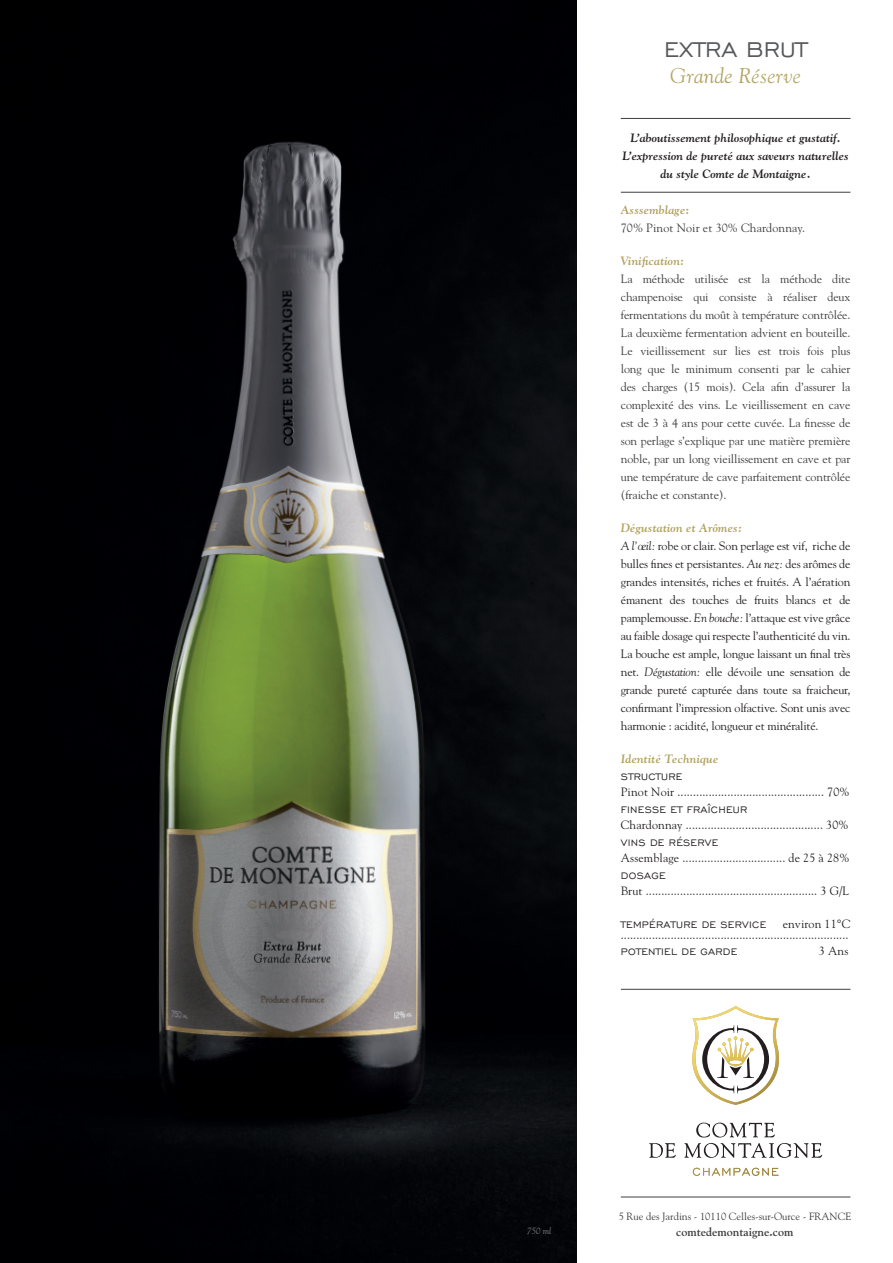
<style>
.page{position:relative;width:893px;height:1263px;background:#fff}
.page>*{position:absolute;margin:0;border:0;box-sizing:border-box;transform-origin:0 0}
.t1{font:27px "Engravers Gothic BT";letter-spacing:.005em;color:#57585a}
.t2{font:italic 21.3px "Goudy Std";letter-spacing:.01em;color:#b8aa6a}
.t3{font:12px/18px "Goudy Std";letter-spacing:.01em;color:#231f20;text-align:justify}
.t4{font:12px/18px "Goudy Std";letter-spacing:-.01em;color:#3e3e3f;text-align:justify}
.t5{font:italic 700 12px/18px "Goudy Std";color:#231f20;text-align:center}
.t6{font:12px "Engravers Gothic BT";letter-spacing:.025em;color:#231f20}
.t7{font:italic 700 12px "Goudy Std";letter-spacing:.01em;color:#b1a25d}
.t8{font:12px "Goudy Std";letter-spacing:.01em;color:#3e3e3f}
.t9{font:700 12px "Goudy Std";color:#3e3e3f}
.t10{font:10.5px "Goudy Std";color:#3e3e3f}
.t11{font:italic 9px "Goudy Std";color:#808285}
.s1{color:#b1a25d}
.s2{font-weight:400;font-style:normal;font-size:18px}
.s3{font-style:italic}
</style>
<div class="page">
<img style="left:0;top:0;width:577px;height:1263px">
<hr style="left:621px;top:118px;width:229px;height:1px;background:#3e3e3f">
<hr style="left:621px;top:192px;width:229px;height:1px;background:#3e3e3f">
<hr style="left:621px;top:989px;width:229px;height:1px;background:#3e3e3f">
<svg style="left:649px;top:1122px;width:173px;height:54px"></svg>
<img style="left:692px;top:1006px;width:87px;height:99px">
<hr style="left:621px;top:1197px;width:229px;height:1px;background:#3e3e3f">
<p class="t1" style="left:664px;top:34px;width:145px">EXTRA BRUT</p>
<p class="t2" style="left:670px;top:63px;width:132px">Gr<span class="s1">ande R</span>éserve</p>
<p class="t5" style="left:623px;top:129px;width:227px">L’aboutissement philosophique et gustatif.<br>L’expression de pureté aux saveurs naturelles</p>
<p class="t5" style="left:660px;top:165px;width:152px">du style Comte de Montaigne<span class="s2">.</span></p>
<p class="t7" style="left:621px;top:202px;width:70px">Asssemblage:</p>
<p class="t8" style="left:621px;top:220px;width:186px">70% Pinot Noir et 30% Chardonnay.</p>
<p class="t7" style="left:621px;top:253px;width:65px">Vinification:</p>
<p class="t4" style="left:621px;top:270px;width:231px">La méthode utilisée est la méthode dite champenoise qui consiste à réaliser deux fermentations du moût à température contrôlée.<br>La deuxième fermentation advient en bouteille.<br>Le vieillissement sur lies est trois fois plus long que le minimum consenti par le cahier des charges (15 mois). Cela afin d’assurer la complexité des vins. Le vieillissement en cave est de 3 à 4 ans pour cette cuvée. La finesse de son perlage s’explique par une matière première noble, par un long vieillissement en cave et par une température de cave parfaitement contrôlée (fraiche et constante).</p>
<p class="t7" style="left:621px;top:520px;width:123px">Dégustation et Arômes:</p>
<p class="t3" style="left:621px;top:537px;width:231px"><span class="s3">A l’œil:</span> robe or clair. Son perlage est vif, riche de bulles fines et persistantes. <span class="s3">Au nez:</span> des arômes de grandes intensités, riches et fruités. A l’aération émanent des touches de fruits blancs et de pamplemousse. <span class="s3">En bouche:</span> l’attaque est vive grâce au faible dosage qui respecte l’authenticité du vin.<br>La bouche est ample, longue laissant un final très net. <span class="s3">Dégustation:</span> elle dévoile une sensation de grande pureté capturée dans toute sa fraicheur, confirmant l’impression olfactive. Sont unis avec harmonie : acidité, longueur et minéralité.</p>
<p class="t7" style="left:621px;top:751px;width:99px">Identité Technique</p>
<p class="t6" style="left:621px;top:770px;width:63px">STRUCTURE</p>
<p class="t3" style="left:621px;top:783px;width:230px">Pinot Noir ............................................... 70%</p>
<p class="t6" style="left:621px;top:803px;width:128px">FINESSE ET FRAÎCHEUR</p>
<p class="t3" style="left:621px;top:816px;width:229px">Chardonnay ............................................ 30%</p>
<p class="t6" style="left:621px;top:836px;width:99px">VINS DE RÉSERVE</p>
<p class="t3" style="left:621px;top:849px;width:230px">Assemblage ................................. de 25 à 28%</p>
<p class="t6" style="left:621px;top:869px;width:46px">DOSAGE</p>
<p class="t3" style="left:621px;top:882px;width:230px">Brut ....................................................... 3 G/L</p>
<p class="t6" style="left:621px;top:918px;width:147px">TEMPÉRATURE DE SERVICE</p>
<p class="t3" style="left:783px;top:915px;width:69px">environ 11°C</p>
<p class="t3" style="left:621px;top:925px;width:229px">.........................................................................</p>
<p class="t6" style="left:621px;top:945px;width:118px">POTENTIEL DE GARDE</p>
<p class="t3" style="left:819px;top:942px;width:31px">3 Ans</p>
<p class="t11" style="left:527px;top:1225px;width:25px">750 ml</p>
<p class="t10" style="left:619px;top:1209px;width:234px">5 Rue des Jardins - 10110 Celles-sur-Ource - FRANCE</p>
<p class="t9" style="left:676px;top:1225px;width:119px">comtedemontaigne.com</p>
</div>
